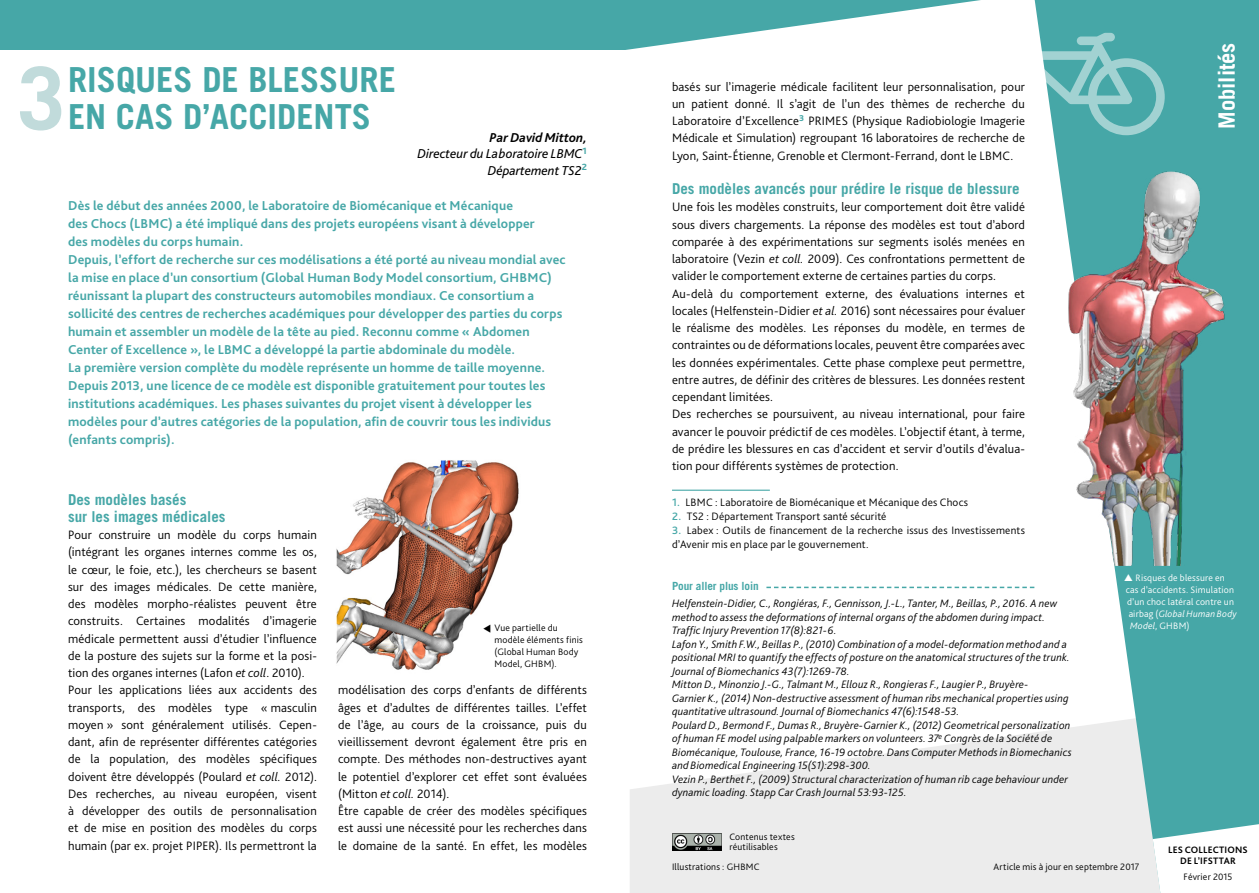
<style>
.page{position:relative;width:1259px;height:893px;background:#fff}
.page>*{position:absolute;margin:0;border:0;box-sizing:border-box;transform-origin:0 0}
.t1{font:700 86.85px "Trade Gothic LT Std";color:#c1dbdb}
.t2{font:700 34.5px "Trade Gothic LT Std";color:#46a7a7}
.t3{font:700 22.5px "Trade Gothic LT Std";color:#fff}
.t4{font:700 15px/17.2px "Trade Gothic LT Std";color:#46a7a7}
.t5{font:700 13.5px/18px "Bliss Pro";letter-spacing:.01em;color:#46a7a7}
.t6{font:italic 13.5px/16.5px "Bliss Pro";color:#000;text-align:right}
.t7{font:300 12.75px/17.2px "Bliss Pro";letter-spacing:.01em;color:#000}
.t8{font:italic 300 11.25px/13.5px "Bliss Pro";letter-spacing:.015em;color:#000}
.t9{font:300 11.25px/14.2px "Bliss Pro";letter-spacing:.015em;color:#000}
.t10{font:700 11.25px "Trade Gothic LT Std";letter-spacing:-.01em;color:#46a7a7}
.t11{font:300 9.75px/12px "Bliss Pro";letter-spacing:.02em;color:#000}
.t12{font:300 9.75px "Bliss Pro";letter-spacing:.02em;color:#fff}
.t13{font:700 9.75px/11.2px "Bliss Pro";letter-spacing:.015em;color:#000;text-align:center}
.t14{font:italic 300 9.75px "Bliss Pro";letter-spacing:.02em;color:#fff}
.s1{font-style:italic}
.s2{font-weight:500;color:#46a7a7}
.s3{font-weight:700}
.s4{font-style:normal}
</style>
<div class="page">
<svg style="left:630px;top:733px;width:403px;height:160px;fill:#ececec"></svg>
<svg style="left:1033px;top:0;width:226px;height:893px;fill:#46a7a7"></svg>
<svg style="left:0;top:0;width:1064px;height:145px"></svg>
<img style="left:672px;top:833px;width:49px;height:17px">
<svg style="left:1152px;top:824px;width:107px;height:69px"></svg>
<svg style="left:1019px;top:33px;width:145px;height:102px"></svg>
<div style="left:1205px;top:0;width:54px;height:142px;background:#46a7a7"></div>
<hr style="left:672px;top:490px;width:98px;height:1px;background:#46a7a7">
<div style="left:0;top:50px;width:629px;height:94px;background:#fff"></div>
<img style="left:336px;top:460px;width:183px;height:210px">
<img style="left:1064px;top:168px;width:182px;height:398px">
<svg style="left:766px;top:587px;width:268px;height:1px"></svg>
<svg style="left:483px;top:624px;width:7px;height:8px"></svg>
<h3 class="t3" style="left:1213px;top:129px;width:88px;rotate:-90deg">Mobilités</h3>
<h1 class="t1" style="left:17px;top:45px;width:50px">3</h1>
<h2 class="t2" style="left:68px;top:58px;width:329px">RISQUES DE BLESSURE</h2>
<p class="t7" style="left:672px;top:77px;width:354px;text-align:justify">basés sur l’imagerie médicale facilitent leur personnalisation, pour un patient donné. Il s’agit de l’un des thèmes de recherche du Laboratoire d’Excellence<sup>3</sup> PRIMES (Physique Radiobiologie Imagerie Médicale et Simulation) regroupant 16 laboratoires de recherche de Lyon, Saint-Étienne, Grenoble et Clermont-Ferrand, dont le LBMC.</p>
<p class="t4" style="left:672px;top:180px;width:349px">Des modèles avancés pour prédire le risque de blessure</p>
<p class="t7" style="left:672px;top:198px;width:354px">Une fois les modèles construits, leur comportement doit être validé sous divers chargements. La réponse des modèles est tout d’abord comparée à des expérimentations sur segments isolés menées en laboratoire (Vezin <span class="s1">et coll.</span> 2009). Ces confrontations permettent de valider le comportement externe de certaines parties du corps.<br>Au-delà du comportement externe, des évaluations internes et locales (Helfenstein-Didier <span class="s1">et al.</span> 2016) sont nécessaires pour évaluer le réalisme des modèles. Les réponses du modèle, en termes de contraintes ou de déformations locales, peuvent être comparées avec les données expérimentales. Cette phase complexe peut permettre, entre autres, de définir des critères de blessures. Les données restent cependant limitées.<br>Des recherches se poursuivent, au niveau international, pour faire avancer le pouvoir prédictif de ces modèles. L’objectif étant, à terme, de prédire les blessures en cas d’accident et servir d’outils d’évalua&shy;tion pour différents systèmes de protection.</p>
<p class="t9" style="left:672px;top:494px;width:297px"><span class="s2">1.</span> LBMC : Laboratoire de Biomécanique et Mécanique des Chocs</p>
<p class="t9" style="left:672px;top:509px;width:216px"><span class="s2">2.</span> TS2 : Département Transport santé sécurité</p>
<p class="t9" style="left:672px;top:523px;width:354px"><span class="s2">3.</span> Labex : Outils de financement de la recherche issus des Investissements d’Avenir mis en place par le gouvernement.</p>
<h2 class="t2" style="left:68px;top:96px;width:304px">EN CAS D’ACCIDENTS</h2>
<p class="t6" style="left:417px;top:129px;width:171px"><span class="s3">Par David Mitton,<br></span>Directeur du Laboratoire LBMC<sup>1<br></sup>Département TS2<sup>2</sup></p>
<p class="t5" style="left:68px;top:196px;width:499px">Dès le début des années 2000, le Laboratoire de Biomécanique et Mécanique<br>des Chocs (LBMC) a été impliqué dans des projets européens visant à développer<br>des modèles du corps humain.<br>Depuis, l’effort de recherche sur ces modélisations a été porté au niveau mondial avec la mise en place d’un consortium (Global Human Body Model consortium, GHBMC) réunissant la plupart des constructeurs automobiles mondiaux. Ce consortium a sollicité des centres de recherches académiques pour développer des parties du corps humain et assembler un modèle de la tête au pied. Reconnu comme « Abdomen Center of Excellence », le LBMC a développé la partie abdominale du modèle.<br>La première version complète du modèle représente un homme de taille moyenne.<br>Depuis 2013, une licence de ce modèle est disponible gratuitement pour toutes les institutions académiques. Les phases suivantes du projet visent à développer les modèles pour d’autres catégories de la population, afin de couvrir tous les individus (enfants compris).</p>
<p class="t4" style="left:68px;top:490px;width:159px">Des modèles basés<br>sur les images médicales</p>
<p class="t7" style="left:68px;top:526px;width:250px">Pour construire un modèle du corps humain (intégrant les organes internes comme les os, le cœur, le foie, etc.), les chercheurs se basent sur des images médicales. De cette manière, des modèles morpho-réalistes peuvent être construits. Certaines modalités d’imagerie médicale permettent aussi d’étudier l’influence de la posture des sujets sur la forme et la posi&shy;tion des organes internes (Lafon <span class="s1">et coll</span>. 2010).<br>Pour les applications liées aux accidents des transports, des modèles type « masculin moyen » sont généralement utilisés. Cepen&shy;dant, afin de représenter différentes catégories de la population, des modèles spécifiques doivent être développés (Poulard <span class="s1">et coll.</span> 2012).<br>Des recherches, au niveau européen, visent à développer des outils de personnalisation et de mise en position des modèles du corps humain (par ex. projet PIPER). Ils permettront la</p>
<p class="t12" style="left:1124px;top:572px;width:102px">▲ Risques de blessure en</p>
<p class="t12" style="left:1125px;top:584px;width:110px">cas d’accidents. Simulation</p>
<p class="t12" style="left:1127px;top:596px;width:108px">d’un choc latéral contre un</p>
<p class="t14" style="left:1128px;top:608px;width:109px"><span class="s4">airbag (</span>Global Human Body</p>
<p class="t10" style="left:672px;top:579px;width:88px">Pour aller plus loin</p>
<p class="t8" style="left:672px;top:596px;width:401px">Helfenstein-Didier, C., Rongiéras, F., Gennisson, J.-L., Tanter, M., Beillas, P., 2016. A new method to assess the deformations of internal organs of the abdomen during impact.<br>Traffic Injury Prevention 17(8):821-6.<br>Lafon Y., Smith F.W., Beillas P., (2010) Combination of a model-deformation method and a positional MRI to quantify the effects of posture on the anatomical structures of the trunk.<br>Journal of Biomechanics 43(7):1269-78.<br>Mitton D., Minonzio J.-G., Talmant M., Ellouz R., Rongieras F., Laugier P., Bruyère-<br>Garnier K., (2014) Non-destructive assessment of human ribs mechanical properties using quantitative ultrasound. Journal of Biomechanics 47(6):1548-53.<br>Poulard D., Bermond F., Dumas R., Bruyère-Garnier K., (2012) Geometrical personalization of human FE model using palpable markers on volunteers. 37<sup>e</sup> Congrès de la Société de Biomécanique, Toulouse, France, 16-19 octobre. Dans Computer Methods in Biomechanics and Biomedical Engineering 15(S1):298-300.<br>Vezin P., Berthet F., (2009) Structural characterization of human rib cage behaviour under dynamic loading. Stapp Car Crash Journal 53:93-125.</p>
<p class="t11" style="left:494px;top:621px;width:65px">Vue partielle du</p>
<p class="t12" style="left:1130px;top:620px;width:61px"><span class="s1">Model</span>, GHBM)</p>
<p class="t11" style="left:494px;top:633px;width:90px">modèle éléments finis (Global Human Body<br>Model, GHBM).</p>
<p class="t7" style="left:338px;top:681px;width:250px">modélisation des corps d’enfants de différents âges et d’adultes de différentes tailles. L’effet de l’âge, au cours de la croissance, puis du vieillissement devront également être pris en compte. Des méthodes non-destructives ayant le potentiel d’explorer cet effet sont évaluées (Mitton <span class="s1">et coll.</span> 2014).<br>Être capable de créer des modèles spécifiques est aussi une nécessité pour les recherches dans le domaine de la santé. En effet, les modèles</p>
<p class="t11" style="left:729px;top:831px;width:67px;line-height:10.5px">Contenus textes réutilisables</p>
<p class="t13" style="left:1168px;top:844px;width:81px">LES COLLECTIONS<br>DE L’IFSTTAR</p>
<p class="t11" style="left:1183px;top:870px;width:51px">Février 2015</p>
<p class="t11" style="left:672px;top:860px;width:89px">Illustrations : GHBMC</p>
<p class="t11" style="left:993px;top:860px;width:147px">Article mis à jour en septembre 2017</p>
</div>
